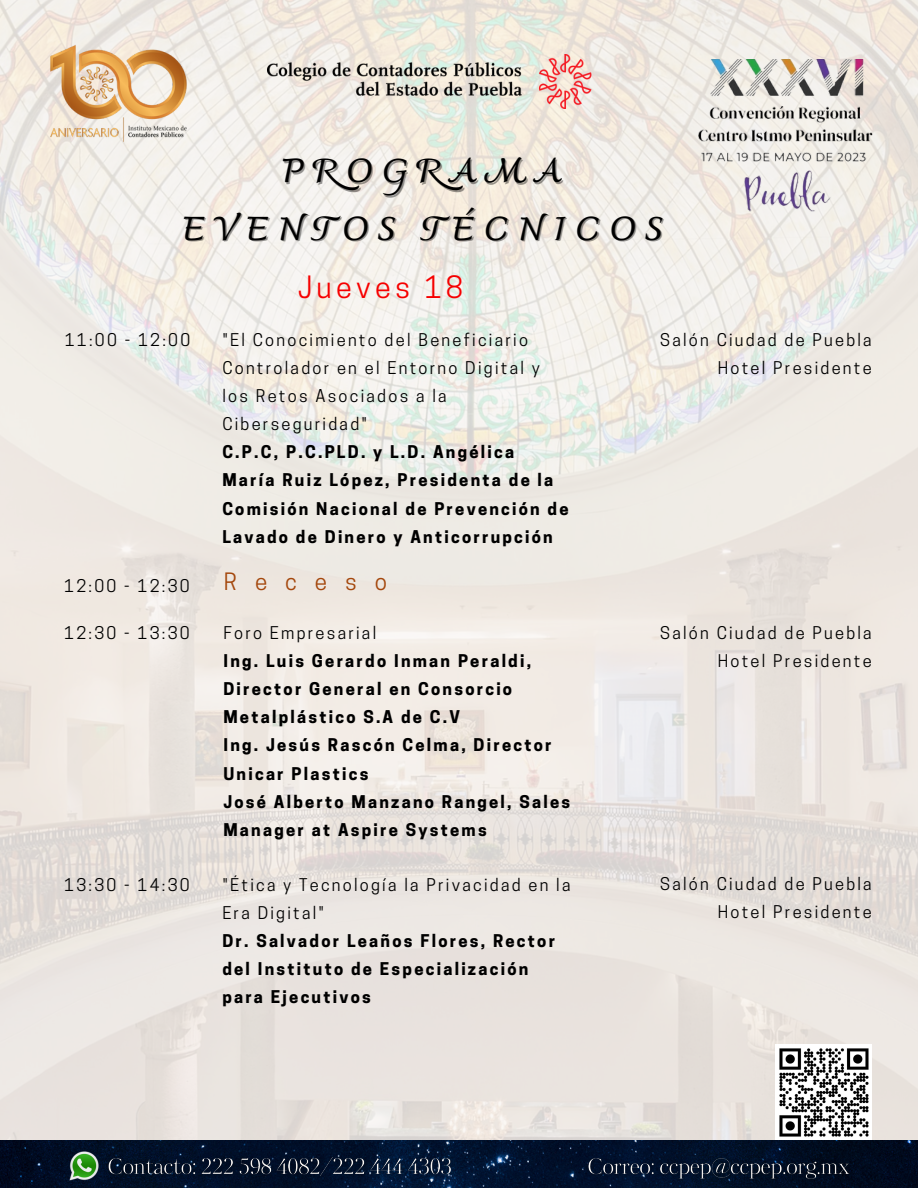
<style>
.page{position:relative;width:918px;height:1188px;background:#fff}
.page>*{position:absolute;margin:0;border:0;box-sizing:border-box;transform-origin:0 0}
.t1{font:700 33px/57.3px "Charmonman";letter-spacing:.28em;color:#000;text-align:center}
.t2{font:28.95px "Cooper Hewitt";letter-spacing:.145em;color:#f60000}
.t3{font:22.5px "Cooper Hewitt";letter-spacing:.8em;color:#a4470c}
.t4{font:700 16.5px/28.2px "Cooper Hewitt";letter-spacing:.135em;color:#000}
.t5{font:16.5px/28.2px "Cooper Hewitt";letter-spacing:.135em;color:#000;text-align:right}
</style>
<div class="page">
<img style="left:0;top:0;width:918px;height:1140px">
<img style="left:696px;top:60px;width:176px;height:155px">
<img style="left:47px;top:39px;width:142px;height:110px">
<img style="left:268px;top:54px;width:326px;height:54px">
<img style="left:0;top:1140px;width:918px;height:48px">
<img style="left:98px;top:1143px;width:761px;height:45px">
<img style="left:70px;top:1151px;width:29px;height:30px">
<img style="left:776px;top:1044px;width:95px;height:96px">
<h1 class="t1" style="left:182px;top:142px;width:483px">PROGRAMA<br>EVENTOS TÉCNICOS</h1>
<h2 class="t2" style="left:298px;top:276px;width:167px">Jueves 18</h2>
<p class="t5" style="left:65px;top:327px;width:127px">11:00 - 12:00</p>
<p class="t5" style="left:222px;top:328px;width:319px;text-align:left">"El Conocimiento del Beneficiario<br>Controlador en el Entorno Digital y los Retos Asociados a la<br>Ciberseguridad"</p>
<p class="t4" style="left:222px;top:440px;width:348px">C.P.C, P.C.PLD. y L.D. Angélica María Ruiz López, Presidenta de la Comisión Nacional de Prevención de Lavado de Dinero y Anticorrupción</p>
<p class="t5" style="left:660px;top:328px;width:213px">Salón Ciudad de Puebla<br>Hotel Presidente</p>
<p class="t5" style="left:64px;top:574px;width:127px">12:00 - 12:30</p>
<h3 class="t3" style="left:224px;top:573px;width:165px">Receso</h3>
<p class="t5" style="left:64px;top:621px;width:127px">12:30 - 13:30</p>
<p class="t5" style="left:223px;top:621px;width:154px">Foro Empresarial</p>
<p class="t4" style="left:223px;top:649px;width:348px">Ing. Luis Gerardo Inman Peraldi,<br>Director General en Consorcio<br>Metalplástico S.A de C.V<br>Ing. Jesús Rascón Celma, Director<br>Unicar Plastics<br>José Alberto Manzano Rangel, Sales<br>Manager at Aspire Systems</p>
<p class="t5" style="left:660px;top:621px;width:213px">Salón Ciudad de Puebla<br>Hotel Presidente</p>
<p class="t5" style="left:64px;top:873px;width:127px">13:30 - 14:30</p>
<p class="t5" style="left:222px;top:873px;width:350px;text-align:left">"Ética y Tecnología la Privacidad en la<br>Era Digital"</p>
<p class="t4" style="left:222px;top:929px;width:334px">Dr. Salvador Leaños Flores, Rector del Instituto de Especialización para Ejecutivos</p>
<p class="t5" style="left:660px;top:872px;width:213px">Salón Ciudad de Puebla<br>Hotel Presidente</p>
</div>
